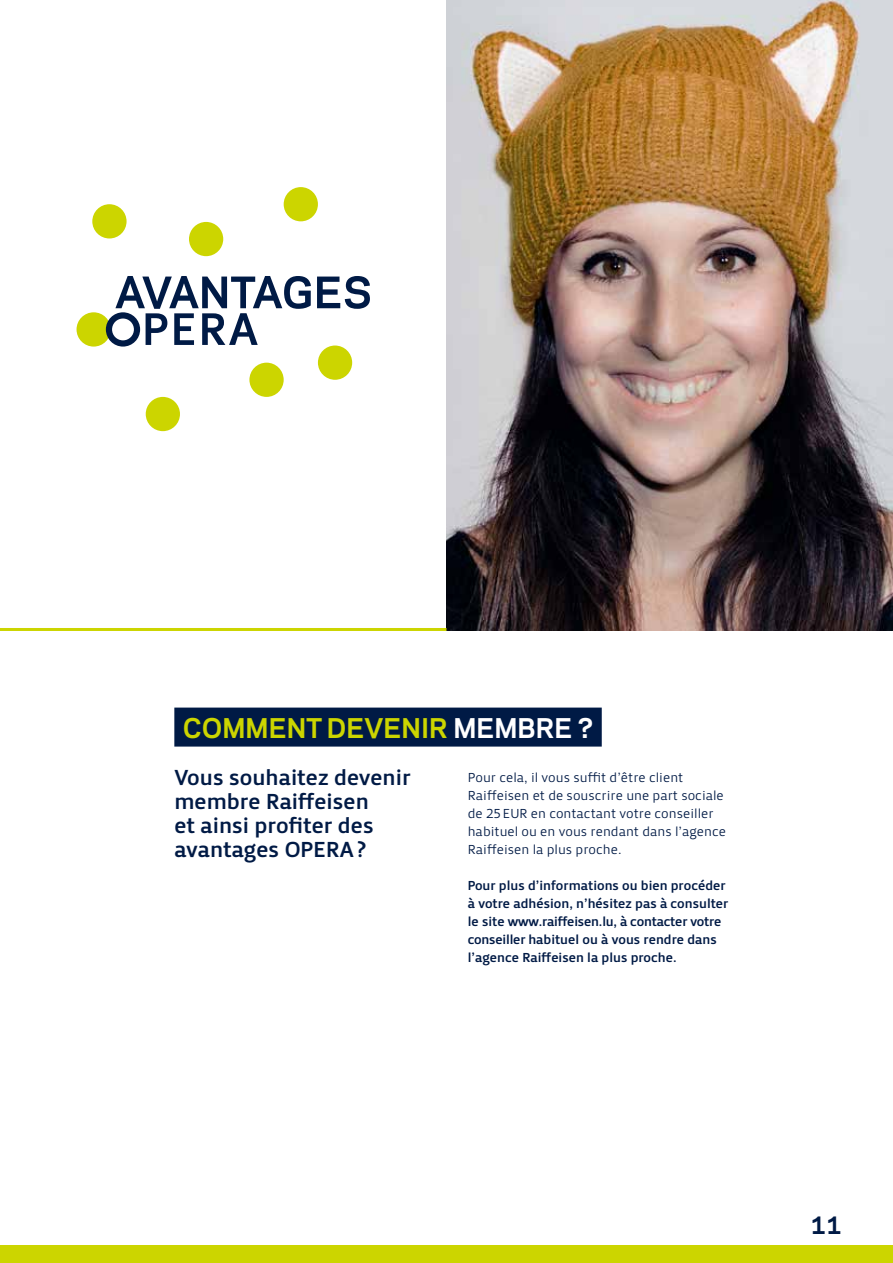
<style>
.page{position:relative;width:893px;height:1263px;background:#fff}
.page>*{position:absolute;margin:0;border:0;box-sizing:border-box;transform-origin:0 0}
.t1{font:700 25.5px "Galaxie Polaris";color:#ccd500}
.t2{font:22.5px/24px "Priva Three Pro";color:#001a45}
.t3{font:700 22.5px "Galaxie Polaris";color:#001a45}
.t4{font:13.5px/18px "Priva Three Pro";color:#001a45}
.t5{font:13.5px/18px "Priva One Pro";color:#001a45}
.s1{color:#fff}
</style>
<div class="page">
<div style="left:0;top:1246px;width:893px;height:17px;background:#ccd500"></div>
<img style="left:446px;top:0;width:447px;height:631px">
<div style="left:174px;top:707px;width:428px;height:39px;background:#001a45"></div>
<div style="left:284px;top:187px;width:34px;height:34px;background:#ccd500;border-radius:50%"></div>
<div style="left:249px;top:363px;width:35px;height:34px;background:#ccd500;border-radius:50%"></div>
<div style="left:146px;top:397px;width:34px;height:34px;background:#ccd500;border-radius:50%"></div>
<div style="left:189px;top:222px;width:34px;height:34px;background:#ccd500;border-radius:50%"></div>
<div style="left:92px;top:204px;width:35px;height:34px;background:#ccd500;border-radius:50%"></div>
<div style="left:318px;top:345px;width:34px;height:35px;background:#ccd500;border-radius:50%"></div>
<div style="left:77px;top:312px;width:34px;height:35px;background:#ccd500;border-radius:50%"></div>
<svg style="left:106px;top:276px;width:264px;height:71px"></svg>
<hr style="left:0;top:628px;width:446px;height:3px;background:#ccd500">
<h1 class="t1" style="left:183px;top:709px;width:412px">COMMENT DEVENIR <span class="s1">MEMBRE ?</span></h1>
<h2 class="t2" style="left:174px;top:766px;width:238px">Vous souhaitez devenir membre Raiffeisen<br>et ainsi profiter des avantages OPERA?</h2>
<p class="t5" style="left:468px;top:768px;width:260px">Pour cela, il vous suffit d’être client Raiffeisen et de souscrire une part sociale de 25EUR en contactant votre conseiller habituel ou en vous rendant dans l’agence Raiffeisen la plus proche.</p>
<p class="t4" style="left:468px;top:876px;width:262px">Pour plus d’informations ou bien procéder à votre adhésion, n’hésitez pas à consulter le site www.raiffeisen.lu, à contacter votre conseiller habituel ou à vous rendre dans l’agence Raiffeisen la plus proche.</p>
<h2 class="t3" style="left:810px;top:1208px;width:33px">11</h2>
</div>
